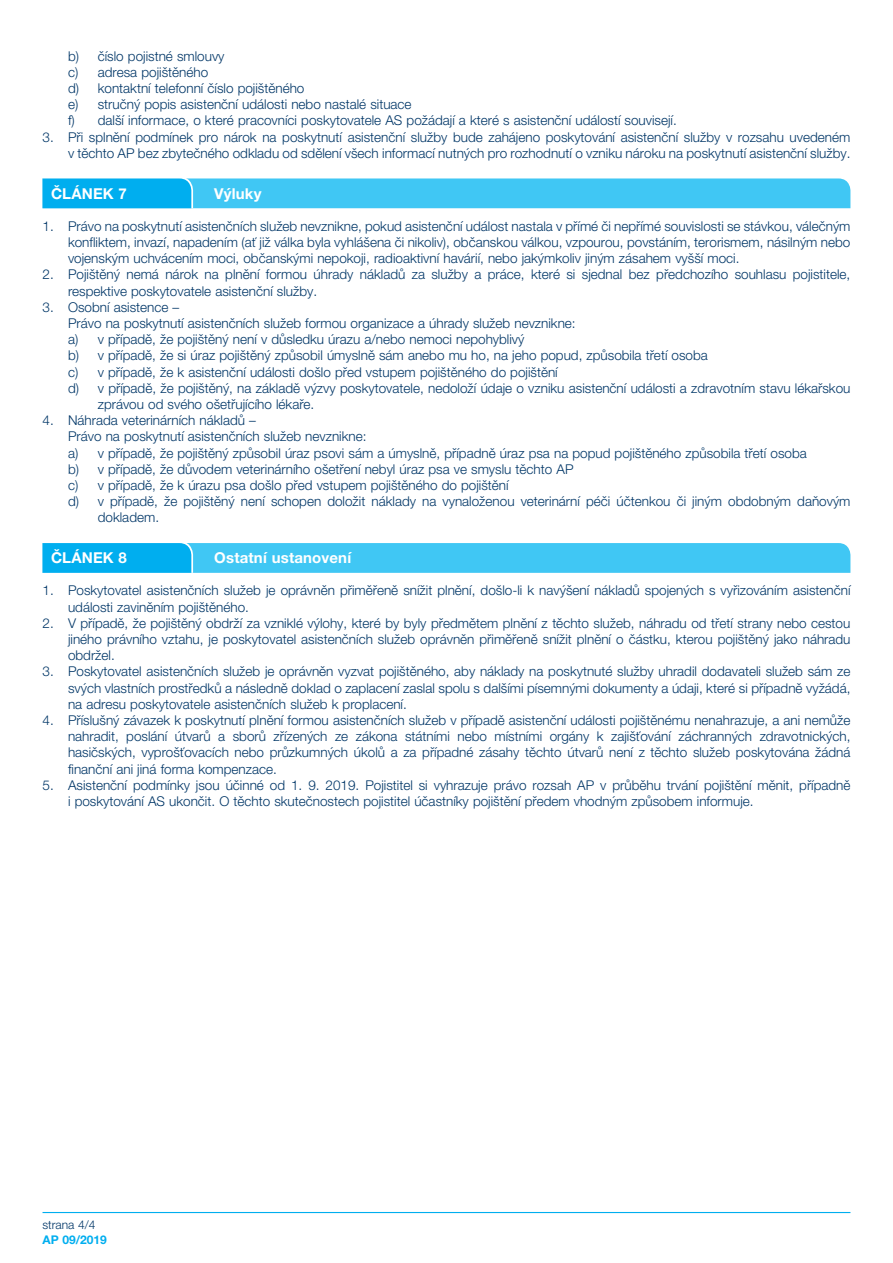
<style>
.page{position:relative;width:893px;height:1263px;background:#fff}
.page>*{position:absolute;margin:0;border:0;box-sizing:border-box;transform-origin:0 0}
.t1{font:700 15px "Helvetica Neue LT Pro";letter-spacing:.01em;color:#fff}
.t2{font:300 13.5px/16.2px "Helvetica Neue LT Pro";color:#003667}
.t3{font:300 12px "Helvetica Neue LT Pro";color:#003667}
.t4{font:700 12px "Helvetica Neue LT Pro";color:#00aeef}
</style>
<div class="page">
<hr style="left:43px;top:1212px;width:807px;height:1px;background:#00aeef">
<svg style="left:43px;top:178px;width:807px;height:30px;background:#37c3f3"></svg>
<svg style="left:43px;top:543px;width:807px;height:30px;background:#35c2f3"></svg>
<p class="t2" style="left:68px;top:47px;width:608px">b) číslo pojistné smlouvy<br>c) adresa pojištěného<br>d) kontaktní telefonní číslo pojištěného<br>e) stručný popis asistenční události nebo nastalé situace<br>f) další informace, o které pracovníci poskytovatele AS požádají a které s asistenční událostí souvisejí.</p>
<p class="t2" style="left:43px;top:128px;width:809px;text-align:right">3. Při splnění podmínek pro nárok na poskytnutí asistenční služby bude zahájeno poskytování asistenční služby v rozsahu uvedeném v těchto AP bez zbytečného odkladu od sdělení všech informací nutných pro rozhodnutí o vzniku nároku na poskytnutí asistenční služby.</p>
<p class="t1" style="left:51px;top:184px;width:77px">ČLÁNEK 7</p>
<p class="t1" style="left:214px;top:184px;width:49px">Výluky</p>
<p class="t2" style="left:68px;top:218px;width:784px;text-align:justify;text-indent:-26px">1. Právo na poskytnutí asistenčních služeb nevznikne, pokud asistenční událost nastala v přímé či nepřímé souvislosti se stávkou, válečným konfliktem, invazí, napadením (ať již válka byla vyhlášena či nikoliv), občanskou válkou, vzpourou, povstáním, terorismem, násilným nebo vojenským uchvácením moci, občanskými nepokoji, radioaktivní havárií, nebo jakýmkoliv jiným zásahem vyšší moci.</p>
<p class="t2" style="left:68px;top:266px;width:784px;text-indent:-26px">2. Pojištěný nemá nárok na plnění formou úhrady nákladů za služby a práce, které si sjednal bez předchozího souhlasu pojistitele, respektive poskytovatele asistenční služby.</p>
<p class="t2" style="left:43px;top:299px;width:138px">3. Osobní asistence –</p>
<p class="t2" style="left:68px;top:315px;width:509px">Právo na poskytnutí asistenčních služeb formou organizace a úhrady služeb nevznikne:</p>
<p class="t2" style="left:68px;top:331px;width:458px">a) v případě, že pojištěný není v důsledku úrazu a/nebo nemoci nepohyblivý</p>
<p class="t2" style="left:68px;top:347px;width:641px">b) v případě, že si úraz pojištěný způsobil úmyslně sám anebo mu ho, na jeho popud, způsobila třetí osoba</p>
<p class="t2" style="left:68px;top:363px;width:491px">c) v případě, že k asistenční události došlo před vstupem pojištěného do pojištění</p>
<p class="t2" style="left:68px;top:380px;width:784px">d) v případě, že pojištěný, na základě výzvy poskytovatele, nedoloží údaje o vzniku asistenční události a zdravotním stavu lékařskou</p>
<p class="t2" style="left:98px;top:396px;width:215px">zprávou od svého ošetřujícího lékaře.</p>
<p class="t2" style="left:43px;top:412px;width:215px">4. Náhrada veterinárních nákladů –</p>
<p class="t2" style="left:68px;top:428px;width:300px">Právo na poskytnutí asistenčních služeb nevznikne:</p>
<p class="t2" style="left:68px;top:444px;width:740px">a) v případě, že pojištěný způsobil úraz psovi sám a úmyslně, případně úraz psa na popud pojištěného způsobila třetí osoba</p>
<p class="t2" style="left:68px;top:461px;width:507px">b) v případě, že důvodem veterinárního ošetření nebyl úraz psa ve smyslu těchto AP</p>
<p class="t2" style="left:68px;top:477px;width:442px">c) v případě, že k úrazu psa došlo před vstupem pojištěného do pojištění</p>
<p class="t2" style="left:68px;top:493px;width:784px">d) v případě, že pojištěný není schopen doložit náklady na vynaloženou veterinární péči účtenkou či jiným obdobným daňovým</p>
<p class="t2" style="left:98px;top:509px;width:60px">dokladem.</p>
<p class="t1" style="left:51px;top:548px;width:77px">ČLÁNEK 8</p>
<p class="t1" style="left:214px;top:548px;width:138px">Ostatní ustanovení</p>
<p class="t2" style="left:68px;top:582px;width:784px;text-indent:-26px">1. Poskytovatel asistenčních služeb je oprávněn přiměřeně snížit plnění, došlo-li k navýšení nákladů spojených s vyřizováním asistenční události zaviněním pojištěného.</p>
<p class="t2" style="left:68px;top:615px;width:784px;text-align:justify;text-indent:-26px">2. V případě, že pojištěný obdrží za vzniklé výlohy, které by byly předmětem plnění z těchto služeb, náhradu od třetí strany nebo cestou jiného právního vztahu, je poskytovatel asistenčních služeb oprávněn přiměřeně snížit plnění o částku, kterou pojištěný jako náhradu obdržel.</p>
<p class="t2" style="left:68px;top:663px;width:784px;text-align:justify;text-indent:-26px">3. Poskytovatel asistenčních služeb je oprávněn vyzvat pojištěného, aby náklady na poskytnuté služby uhradil dodavateli služeb sám ze svých vlastních prostředků a následně doklad o zaplacení zaslal spolu s dalšími písemnými dokumenty a údaji, které si případně vyžádá, na adresu poskytovatele asistenčních služeb k proplacení.</p>
<p class="t2" style="left:68px;top:712px;width:784px;text-align:justify;text-indent:-26px">4. Příslušný závazek k poskytnutí plnění formou asistenčních služeb v případě asistenční události pojištěnému nenahrazuje, a ani nemůže nahradit, poslání útvarů a sborů zřízených ze zákona státními nebo místními orgány k zajišťování záchranných zdravotnických, hasičských, vyprošťovacích nebo průzkumných úkolů a za případné zásahy těchto útvarů není z těchto služeb poskytována žádná finanční ani jiná forma kompenzace.</p>
<p class="t2" style="left:68px;top:777px;width:784px;text-indent:-26px">5. Asistenční podmínky jsou účinné od 1. 9. 2019. Pojistitel si vyhrazuje právo rozsah AP v průběhu trvání pojištění měnit, případně i poskytování AS ukončit. O těchto skutečnostech pojistitel účastníky pojištění předem vhodným způsobem informuje.</p>
<p class="t3" style="left:43px;top:1218px;width:55px">strana 4/4</p>
<p class="t4" style="left:43px;top:1232px;width:66px">AP 09/2019</p>
</div>
